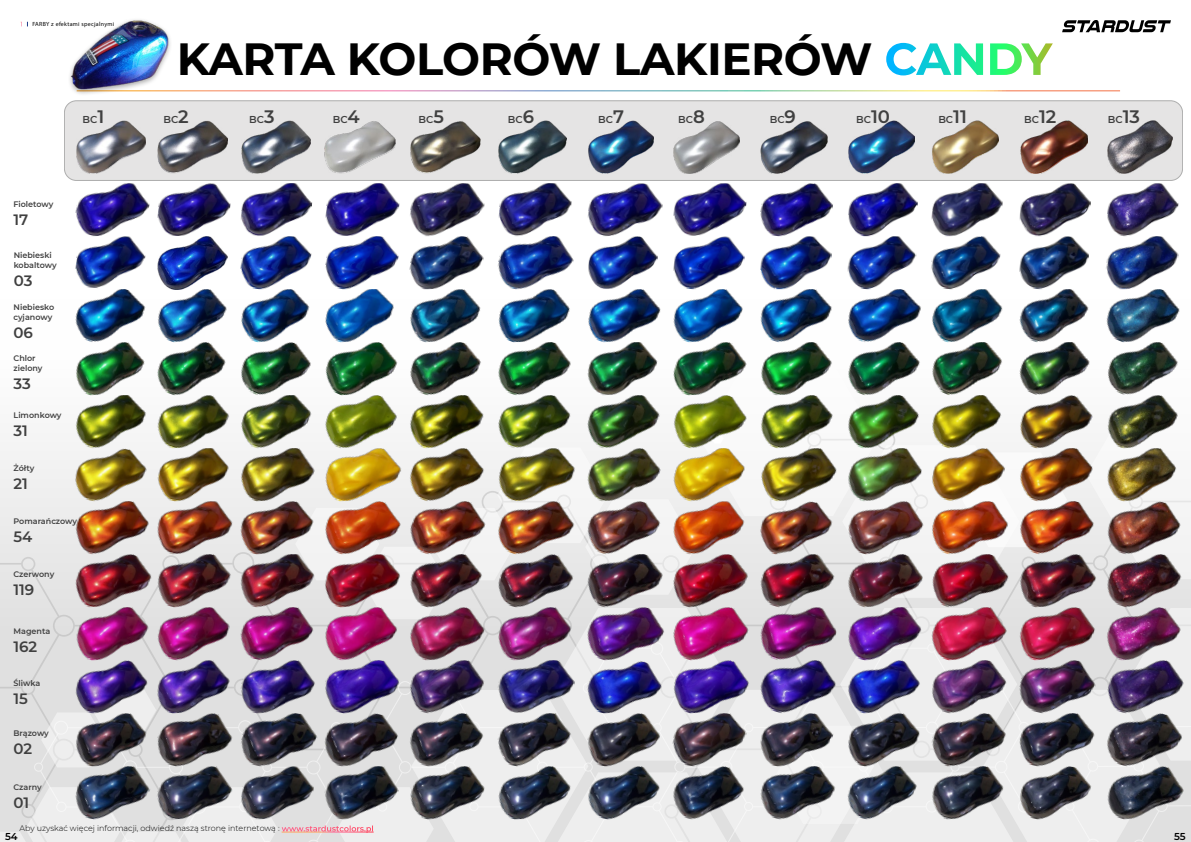
<style>
.page{position:relative;width:1191px;height:842px;background:#fff}
.page>*{position:absolute;margin:0;border:0;box-sizing:border-box;transform-origin:0 0}
.titre_page_pres{font:700 45px "Montserrat";letter-spacing:-.01em;color:#000}
.t1{font:600 15px "Montserrat";color:#404040}
.t2{font:600 10px "Montserrat";color:#404040}
.ref_légende{font:600 10px "Montserrat";color:#000}
.t3{font:600 8px/10px "Montserrat";color:#404040}
.t4{font:300 8px "Montserrat";color:#000}
.t5{font:6px "Myriad Pro";letter-spacing:.05em;color:#000}
.s1{color:#fff}
.s2{font-size:18px}
.s3{font-weight:600;color:#fff}
</style>
<div class="page">
<svg style="left:0;top:442px;width:70px;height:345px;fill:#e5e5e5"></svg>
<svg style="left:0;top:787px;width:34px;height:55px;background:#e1e1e1"></svg>
<svg style="left:34px;top:642px;width:261px;height:200px;background:#e7e6e6"></svg>
<svg style="left:295px;top:442px;width:896px;height:400px;background:#ebebeb"></svg>
<div style="left:64px;top:101px;width:1118px;height:79px;background:#e5e4e4;border-radius:12px"></div>
<div style="left:64px;top:101px;width:1118px;height:80px;border:1px solid #7d7d7d;border-radius:12px"></div>
<svg style="left:1062px;top:20px;width:109px;height:12px"></svg>
<hr style="left:282px;top:832px;width:92px;height:1px;background:#fff">
<img style="left:76px;top:121px;width:70px;height:53px">
<img style="left:75px;top:236px;width:71px;height:52px">
<img style="left:67px;top:501px;width:82px;height:106px">
<img style="left:64px;top:342px;width:81px;height:106px">
<img style="left:70px;top:607px;width:83px;height:212px">
<img style="left:75px;top:183px;width:75px;height:53px">
<img style="left:75px;top:289px;width:70px;height:53px">
<img style="left:69px;top:448px;width:82px;height:53px">
<img style="left:761px;top:121px;width:66px;height:53px">
<img style="left:760px;top:236px;width:72px;height:53px">
<img style="left:752px;top:554px;width:85px;height:53px">
<img style="left:749px;top:289px;width:85px;height:159px">
<img style="left:755px;top:713px;width:81px;height:53px">
<img style="left:760px;top:183px;width:73px;height:53px">
<img style="left:754px;top:501px;width:83px;height:53px">
<img style="left:753px;top:660px;width:85px;height:53px">
<img style="left:750px;top:607px;width:86px;height:53px">
<img style="left:751px;top:448px;width:86px;height:53px">
<img style="left:753px;top:766px;width:84px;height:53px">
<img style="left:411px;top:121px;width:69px;height:52px">
<img style="left:409px;top:183px;width:76px;height:106px">
<img style="left:404px;top:554px;width:83px;height:53px">
<img style="left:401px;top:395px;width:85px;height:53px">
<img style="left:403px;top:607px;width:86px;height:159px">
<img style="left:404px;top:501px;width:84px;height:53px">
<img style="left:410px;top:342px;width:71px;height:53px">
<img style="left:410px;top:289px;width:71px;height:53px">
<img style="left:402px;top:448px;width:85px;height:53px">
<img style="left:405px;top:766px;width:85px;height:53px">
<img style="left:1107px;top:121px;width:65px;height:53px">
<img style="left:1106px;top:236px;width:73px;height:53px">
<img style="left:1099px;top:501px;width:84px;height:159px">
<img style="left:1097px;top:395px;width:84px;height:53px">
<img style="left:1100px;top:713px;width:83px;height:53px">
<img style="left:1107px;top:183px;width:72px;height:53px">
<img style="left:1106px;top:289px;width:74px;height:106px">
<img style="left:1101px;top:660px;width:84px;height:53px">
<img style="left:1095px;top:448px;width:85px;height:53px">
<img style="left:1101px;top:766px;width:84px;height:53px">
<img style="left:241px;top:121px;width:69px;height:53px">
<img style="left:240px;top:183px;width:73px;height:106px">
<img style="left:236px;top:501px;width:81px;height:106px">
<img style="left:233px;top:395px;width:80px;height:53px">
<img style="left:152px;top:713px;width:167px;height:53px">
<img style="left:241px;top:342px;width:70px;height:53px">
<img style="left:151px;top:607px;width:168px;height:106px">
<img style="left:241px;top:289px;width:69px;height:53px">
<img style="left:235px;top:448px;width:81px;height:53px">
<img style="left:239px;top:766px;width:77px;height:53px">
<img style="left:932px;top:121px;width:66px;height:53px">
<img style="left:931px;top:236px;width:70px;height:53px">
<img style="left:923px;top:501px;width:87px;height:212px">
<img style="left:834px;top:395px;width:171px;height:53px">
<img style="left:927px;top:713px;width:83px;height:53px">
<img style="left:931px;top:183px;width:72px;height:53px">
<img style="left:932px;top:342px;width:70px;height:53px">
<img style="left:932px;top:289px;width:71px;height:53px">
<img style="left:927px;top:448px;width:80px;height:53px">
<img style="left:840px;top:766px;width:169px;height:53px">
<img style="left:588px;top:121px;width:65px;height:53px">
<img style="left:588px;top:236px;width:70px;height:53px">
<img style="left:577px;top:395px;width:86px;height:212px">
<img style="left:583px;top:713px;width:82px;height:106px">
<img style="left:587px;top:183px;width:76px;height:53px">
<img style="left:587px;top:342px;width:71px;height:53px">
<img style="left:581px;top:660px;width:83px;height:53px">
<img style="left:588px;top:289px;width:73px;height:53px">
<img style="left:578px;top:607px;width:86px;height:53px">
<img style="left:158px;top:121px;width:69px;height:53px">
<img style="left:158px;top:236px;width:69px;height:53px">
<img style="left:149px;top:501px;width:87px;height:106px">
<img style="left:145px;top:289px;width:88px;height:159px">
<img style="left:157px;top:183px;width:74px;height:53px">
<img style="left:151px;top:448px;width:84px;height:53px">
<img style="left:153px;top:766px;width:84px;height:53px">
<img style="left:849px;top:121px;width:65px;height:53px">
<img style="left:847px;top:236px;width:70px;height:53px">
<img style="left:837px;top:554px;width:86px;height:53px">
<img style="left:843px;top:713px;width:82px;height:53px">
<img style="left:848px;top:183px;width:70px;height:53px">
<img style="left:841px;top:501px;width:84px;height:53px">
<img style="left:848px;top:342px;width:72px;height:53px">
<img style="left:841px;top:607px;width:84px;height:106px">
<img style="left:848px;top:289px;width:73px;height:53px">
<img style="left:837px;top:448px;width:85px;height:53px">
<img style="left:498px;top:121px;width:68px;height:53px">
<img style="left:497px;top:236px;width:77px;height:53px">
<img style="left:492px;top:554px;width:86px;height:265px">
<img style="left:488px;top:342px;width:88px;height:212px">
<img style="left:498px;top:183px;width:74px;height:53px">
<img style="left:498px;top:289px;width:72px;height:53px">
<img style="left:325px;top:121px;width:71px;height:53px">
<img style="left:325px;top:183px;width:75px;height:106px">
<img style="left:317px;top:501px;width:87px;height:159px">
<img style="left:313px;top:395px;width:88px;height:53px">
<img style="left:319px;top:713px;width:84px;height:106px">
<img style="left:325px;top:342px;width:73px;height:53px">
<img style="left:319px;top:660px;width:86px;height:53px">
<img style="left:325px;top:289px;width:69px;height:53px">
<img style="left:316px;top:448px;width:86px;height:53px">
<img style="left:1020px;top:121px;width:67px;height:53px">
<img style="left:1019px;top:183px;width:72px;height:106px">
<img style="left:1009px;top:554px;width:87px;height:53px">
<img style="left:1009px;top:395px;width:86px;height:106px">
<img style="left:1012px;top:713px;width:86px;height:106px">
<img style="left:1011px;top:501px;width:87px;height:53px">
<img style="left:1019px;top:342px;width:71px;height:53px">
<img style="left:1015px;top:660px;width:85px;height:53px">
<img style="left:1019px;top:289px;width:70px;height:53px">
<img style="left:1012px;top:607px;width:86px;height:53px">
<img style="left:674px;top:122px;width:65px;height:52px">
<img style="left:673px;top:236px;width:72px;height:53px">
<img style="left:664px;top:554px;width:86px;height:159px">
<img style="left:662px;top:395px;width:86px;height:53px">
<img style="left:669px;top:713px;width:80px;height:53px">
<img style="left:673px;top:183px;width:74px;height:53px">
<img style="left:666px;top:501px;width:84px;height:53px">
<img style="left:673px;top:342px;width:77px;height:53px">
<img style="left:673px;top:289px;width:70px;height:53px">
<img style="left:664px;top:448px;width:84px;height:53px">
<img style="left:665px;top:766px;width:85px;height:53px">
<div style="left:68px;top:17px;width:105px;height:78px;background:#000;opacity:.36"></div>
<img style="left:68px;top:17px;width:105px;height:75px">
<p class="t5" style="left:32px;top:21px;width:83px">FARBY z efektami specjalnymi</p>
<p class="titre_page_pres" style="left:177px;top:26px;width:876px">KARTA KOLORÓW LAKIERÓW <span class="s1">CANDY</span></p>
<p class="t2" style="left:83px;top:113px;width:23px">BC<span class="s2">1</span></p>
<p class="t2" style="left:163px;top:113px;width:27px">BC<span class="s2">2</span></p>
<p class="t2" style="left:249px;top:113px;width:27px">BC<span class="s2">3</span></p>
<p class="t2" style="left:333px;top:113px;width:29px">BC<span class="s2">4</span></p>
<p class="t2" style="left:418px;top:113px;width:27px">BC<span class="s2">5</span></p>
<p class="t2" style="left:508px;top:113px;width:28px">BC<span class="s2">6</span></p>
<p class="t2" style="left:598px;top:113px;width:27px">BC<span class="s2">7</span></p>
<p class="t2" style="left:678px;top:113px;width:28px">BC<span class="s2">8</span></p>
<p class="t2" style="left:769px;top:113px;width:28px">BC<span class="s2">9</span></p>
<p class="t2" style="left:856px;top:113px;width:35px">BC<span class="s2">10</span></p>
<p class="t2" style="left:938px;top:113px;width:30px">BC<span class="s2">11</span></p>
<p class="t2" style="left:1024px;top:113px;width:34px">BC<span class="s2">12</span></p>
<p class="t2" style="left:1107px;top:113px;width:34px">BC<span class="s2">13</span></p>
<p class="t3" style="left:13px;top:199px;width:41px">Fioletowy</p>
<p class="t1" style="left:13px;top:209px;width:16px">17</p>
<p class="t3" style="left:14px;top:250px;width:45px">Niebieski kobaltowy</p>
<p class="t1" style="left:14px;top:270px;width:20px">03</p>
<p class="t3" style="left:14px;top:301px;width:42px">Niebiesko</p>
<p class="t3" style="left:14px;top:311px;width:40px">cyjanowy</p>
<p class="t1" style="left:14px;top:322px;width:21px">06</p>
<p class="t3" style="left:14px;top:353px;width:24px">Chlor</p>
<p class="t3" style="left:14px;top:363px;width:31px">zielony</p>
<p class="t1" style="left:14px;top:373px;width:19px">33</p>
<p class="t3" style="left:14px;top:410px;width:50px">Limonkowy</p>
<p class="t1" style="left:14px;top:420px;width:16px">31</p>
<p class="t3" style="left:14px;top:463px;width:22px">Żółty</p>
<p class="t1" style="left:14px;top:473px;width:16px">21</p>
<p class="t3" style="left:14px;top:516px;width:65px">Pomarańczowy</p>
<p class="t1" style="left:14px;top:526px;width:20px">54</p>
<p class="t3" style="left:14px;top:569px;width:42px">Czerwony</p>
<p class="t1" style="left:14px;top:579px;width:22px">119</p>
<p class="t3" style="left:14px;top:626px;width:38px">Magenta</p>
<p class="t1" style="left:14px;top:636px;width:25px">162</p>
<p class="t3" style="left:14px;top:678px;width:28px">Śliwka</p>
<p class="t1" style="left:14px;top:688px;width:16px">15</p>
<p class="t3" style="left:14px;top:727px;width:37px">Brązowy</p>
<p class="t1" style="left:14px;top:738px;width:20px">02</p>
<p class="t3" style="left:14px;top:782px;width:30px">Czarny</p>
<p class="t1" style="left:14px;top:792px;width:17px">01</p>
<p class="t4" style="left:20px;top:823px;width:355px">Aby uzyskać więcej informacji, odwiedź naszą stronę internetową : <span class="s3">www.stardustcolors.pl</span></p>
<p class="ref_légende" style="left:5px;top:829px;width:14px">54</p>
<p class="ref_légende" style="left:1174px;top:829px;width:13px">55</p>
</div>
